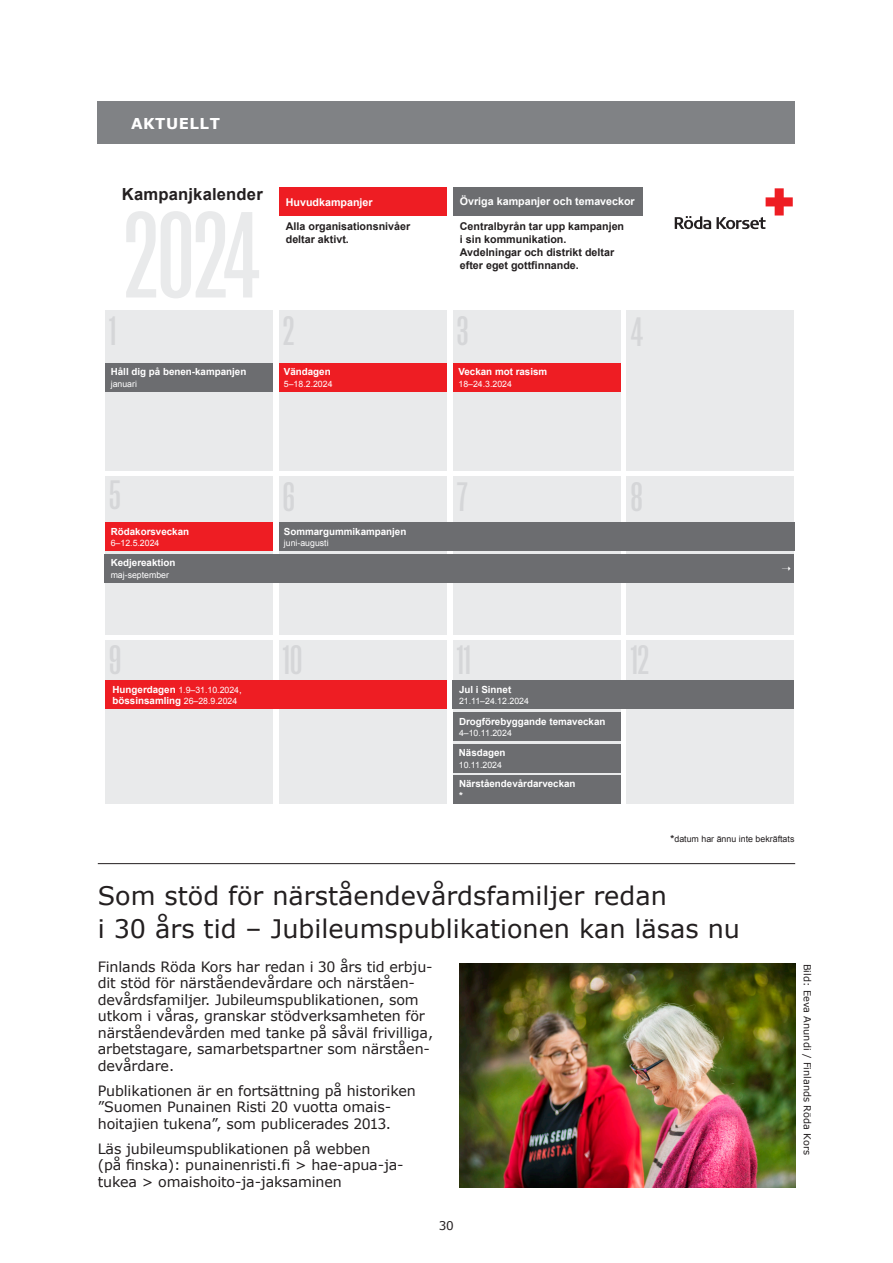
<style>
.page{position:relative;width:893px;height:1263px;background:#fff}
.page>*{position:absolute;margin:0;border:0;box-sizing:border-box;transform-origin:0 0}
.t1{font:500 115.35px "Manuka";color:#e9eaeb}
.t2{font:25.5px/33px "Verdana";color:#231f20}
.t3{font:700 16.65px "Arial";letter-spacing:.01em;color:#231f20}
.t4{font:700 15px "Verdana";letter-spacing:.035em;color:#fff}
.t5{font:14.25px/16.5px "Verdana";letter-spacing:-.01em;color:#231f20}
.t6{font:12px "Verdana";color:#231f20}
.t7{font:700 10.65px/12.9px "Arial";color:#231f20}
.t8{font:700 10.65px "Arial";color:#fff}
.t9{font:700 9.75px/11.4px "Arial";color:#fff}
.t10{font:9.75px "Verdana";color:#231f20}
.t11{font:8.85px "Arial";color:#231f20}
.t12{font:8.7px "Arial";color:#fff}
.s1{font-weight:700;font-size:9.75px}
.s2{font-size:9.75px}
.s3{font-weight:400;font-size:8.7px}
</style>
<div class="page">
<div style="left:98px;top:101px;width:697px;height:43px;background:#808285"></div>
<hr style="left:98px;top:863px;width:697px;height:1px;background:#231f20">
<img style="left:459px;top:963px;width:336px;height:225px">
<div style="left:105px;top:640px;width:168px;height:164px;background:#e9eaeb"></div>
<div style="left:105px;top:476px;width:168px;height:158px;background:#e9eaeb"></div>
<div style="left:105px;top:310px;width:168px;height:160px;background:#e9eaeb"></div>
<div style="left:279px;top:640px;width:168px;height:164px;background:#e9eaeb"></div>
<div style="left:279px;top:476px;width:168px;height:158px;background:#e9eaeb"></div>
<div style="left:279px;top:310px;width:168px;height:160px;background:#e9eaeb"></div>
<div style="left:453px;top:640px;width:167px;height:164px;background:#e9eaeb"></div>
<div style="left:453px;top:476px;width:167px;height:158px;background:#e9eaeb"></div>
<div style="left:453px;top:310px;width:167px;height:160px;background:#e9eaeb"></div>
<div style="left:626px;top:640px;width:168px;height:164px;background:#e9eaeb"></div>
<div style="left:626px;top:476px;width:168px;height:158px;background:#e9eaeb"></div>
<div style="left:626px;top:310px;width:168px;height:160px;background:#e9eaeb"></div>
<div style="left:279px;top:363px;width:168px;height:28px;background:#ee1d23"></div>
<div style="left:105px;top:523px;width:168px;height:28px;background:#ee1d23"></div>
<div style="left:105px;top:363px;width:168px;height:28px;background:#6c6d70"></div>
<div style="left:105px;top:554px;width:689px;height:28px;background:#6c6d70"></div>
<div style="left:453px;top:712px;width:167px;height:29px;background:#6c6d70"></div>
<div style="left:453px;top:744px;width:167px;height:28px;background:#6c6d70"></div>
<div style="left:453px;top:775px;width:167px;height:29px;background:#6c6d70"></div>
<div style="left:279px;top:523px;width:515px;height:28px;background:#6c6d70"></div>
<div style="left:105px;top:680px;width:342px;height:28px;background:#ee1d23"></div>
<div style="left:452px;top:680px;width:342px;height:28px;background:#6c6d70"></div>
<div style="left:453px;top:363px;width:167px;height:28px;background:#ee1d23"></div>
<div style="left:279px;top:188px;width:168px;height:28px;background:#ee1d23"></div>
<div style="left:453px;top:188px;width:189px;height:28px;background:#6c6d70"></div>
<svg style="left:675px;top:188px;width:118px;height:41px"></svg>
<p class="t4" style="left:131px;top:112px;width:90px">AKTUELLT</p>
<p class="t3" style="left:122px;top:183px;width:142px">Kampanjkalender</p>
<p class="t8" style="left:286px;top:195px;width:88px">Huvudkampanjer</p>
<p class="t8" style="left:460px;top:195px;width:176px">Övriga kampanjer och temaveckor</p>
<h1 class="t1" style="left:125px;top:196px;width:137px">2024</h1>
<p class="t7" style="left:460px;top:220px;width:166px">Centralbyrån tar upp kampanjen i sin kommunikation.<br>Avdelningar och distrikt deltar efter eget gottfinnande.</p>
<p class="t7" style="left:286px;top:220px;width:126px">Alla organisationsnivåer deltar aktivt.</p>
<p class="t9" style="left:111px;top:366px;width:137px">Håll dig på benen-kampanjen</p>
<p class="t12" style="left:111px;top:378px;width:28px">januari</p>
<p class="t9" style="left:284px;top:366px;width:48px">Vändagen</p>
<p class="t12" style="left:284px;top:378px;width:50px">5–18.2.2024</p>
<p class="t9" style="left:458px;top:366px;width:90px">Veckan mot rasism</p>
<p class="t12" style="left:458px;top:378px;width:55px">18–24.3.2024</p>
<p class="t9" style="left:111px;top:526px;width:80px">Rödakorsveckan</p>
<p class="t12" style="left:111px;top:537px;width:50px">6–12.5.2024</p>
<p class="t9" style="left:111px;top:557px;width:66px">Kedjereaktion</p>
<p class="t12" style="left:111px;top:569px;width:60px">maj-september</p>
<p class="t9" style="left:284px;top:526px;width:124px">Sommargummikampanjen</p>
<p class="t12" style="left:284px;top:537px;width:46px">juni-augusti</p>
<p class="t12" style="left:113px;top:684px;width:131px"><span class="s1">Hungerdagen</span> 1.9–31.10.2024<span class="s2">,</span></p>
<p class="t9" style="left:113px;top:695px;width:126px">bössinsamling <span class="s3">26–28.9.2024</span></p>
<p class="t9" style="left:459px;top:684px;width:54px">Jul i Sinnet</p>
<p class="t12" style="left:459px;top:695px;width:71px">21.11–24.12.2024</p>
<p class="t9" style="left:459px;top:716px;width:148px">Drogförebyggande temaveckan</p>
<p class="t12" style="left:459px;top:727px;width:54px">4–10.11.2024</p>
<p class="t9" style="left:459px;top:747px;width:48px">Näsdagen</p>
<p class="t12" style="left:459px;top:759px;width:45px">10.11.2024</p>
<p class="t9" style="left:459px;top:779px;width:118px">Närståendevårdarveckan *</p>
<p class="t11" style="left:671px;top:833px;width:125px"><span class="s1">*</span>datum har ännu inte bekräftats</p>
<h2 class="t2" style="left:98px;top:879px;width:644px">Som stöd för närståendevårdsfamiljer redan<br>i 30 års tid – Jubileumspublikationen kan läsas nu</h2>
<p class="t5" style="left:98px;top:958px;width:337px">Finlands Röda Kors har redan i 30 års tid erbju&shy;dit stöd för närståendevårdare och närståen&shy;devårdsfamiljer. Jubileumspublikationen, som utkom i våras, granskar stödverksamheten för närståendevården med tanke på såväl frivilliga, arbetstagare, samarbetspartner som närståen&shy;devårdare.</p>
<p class="t5" style="left:98px;top:1082px;width:320px">Publikationen är en fortsättning på historiken ”Suomen Punainen Risti 20 vuotta omais&shy;hoitajien tukena”, som publicerades 2013.</p>
<p class="t5" style="left:98px;top:1140px;width:307px">Läs jubileumspublikationen på webben<br>(på finska): punainenristi.fi &gt; hae-apua-ja&shy;tukea &gt; omaishoito-ja-jaksaminen</p>
<p class="t6" style="left:439px;top:1217px;width:17px">30</p>
<p class="t10" style="left:814px;top:963px;width:193px;rotate:90deg">Bild: Eeva Anundi / Finlands Röda Kors</p>
</div>
